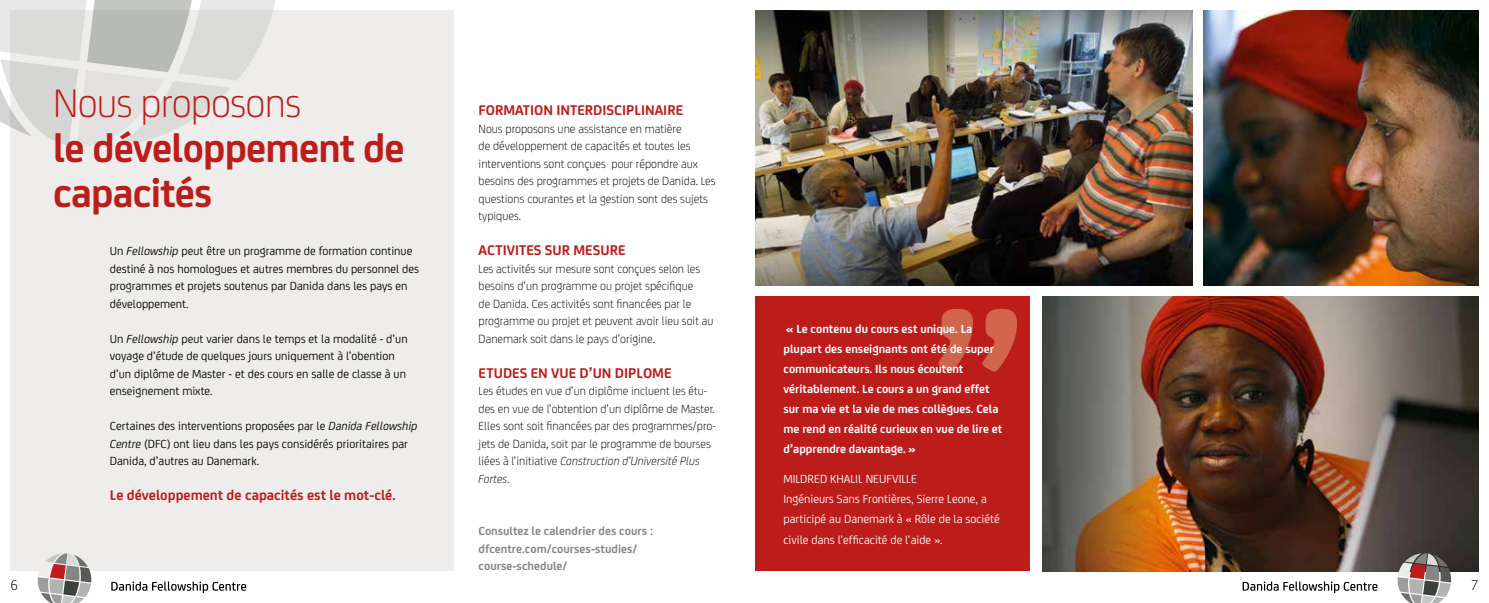
<style>
.page{position:relative;width:1489px;height:603px;background:#fff}
.page>*{position:absolute;margin:0;border:0;box-sizing:border-box;transform-origin:0 0}
.t1{font:700 42.5px/45px "FS Joey";letter-spacing:-.02em;color:#bd1d1a}
.t2{font:300 42.5px "FS Joey";letter-spacing:-.02em;color:#bd1d1a}
.t3{font:700 15px "FS Joey";color:#bd1d1a}
.t4{font:300 15px "FS Joey";color:#000}
.t5{font:300 12.5px/17.5px "FS Joey";color:#000}
.t6{font:12.5px/17.5px "FS Joey";color:#000}
.t7{font:700 12.5px/20px "FS Joey";color:#fff}
.t8{font:12.5px/20px "FS Joey";color:#fff}
.t9{font:700 12.5px/17.5px "FS Joey";color:#868785}
.s1{font-style:italic}
</style>
<div class="page">
<svg style="left:111px;top:581px;width:135px;height:11px"></svg>
<img style="left:1042px;top:296px;width:436px;height:274px">
<img style="left:755px;top:11px;width:437px;height:274px">
<div style="left:755px;top:296px;width:274px;height:274px;background:#bd1d1a"></div>
<img style="left:1203px;top:11px;width:275px;height:274px">
<svg style="left:938px;top:309px;width:78px;height:63px"></svg>
<div style="left:11px;top:11px;width:442px;height:559px;background:#eeedeb"></div>
<svg style="left:0;top:0;width:278px;height:148px"></svg>
<svg style="left:37px;top:553px;width:55px;height:49px"></svg>
<svg style="left:1396px;top:553px;width:55px;height:49px;background:#998e8c"></svg>
<svg style="left:1242px;top:581px;width:135px;height:11px"></svg>
<p class="t4" style="left:11px;top:574px;width:9px">6</p>
<h1 class="t2" style="left:53px;top:73px;width:249px">Nous proposons</h1>
<h1 class="t1" style="left:53px;top:123px;width:353px">le développement de capacités</h1>
<p class="t6" style="left:110px;top:241px;width:310px">Un <span class="s1">Fellowship</span> peut être un programme de formation continue destiné à nos homologues et autres membres du personnel des programmes et projets soutenus par Danida dans les pays en développement.</p>
<p class="t6" style="left:110px;top:329px;width:299px">Un <span class="s1">Fellowship</span> peut varier dans le temps et la modalité - d’un voyage d’étude de quelques jours uniquement à l’obention d’un diplôme de Master - et des cours en salle de classe à un enseignement mixte.</p>
<p class="t6" style="left:110px;top:416px;width:309px">Certaines des interventions proposées par le <span class="s1">Danida Fellowship<br>Centre</span> (DFC) ont lieu dans les pays considérés prioritaires par<br>Danida, d’autres au Danemark.</p>
<p class="t3" style="left:110px;top:484px;width:287px">Le développement de capacités est le mot-clé.</p>
<p class="t3" style="left:478px;top:99px;width:206px">FORMATION INTERDISCIPLINAIRE</p>
<p class="t5" style="left:478px;top:119px;width:238px">Nous proposons une assistance en matière<br>de développement de capacités et toutes les interventions sont conçues pour répondre aux besoins des programmes et projets de Danida. Les questions courantes et la gestion sont des sujets typiques.</p>
<p class="t3" style="left:478px;top:239px;width:148px">ACTIVITES SUR MESURE</p>
<p class="t5" style="left:478px;top:259px;width:236px">Les activités sur mesure sont conçues selon les besoins d’un programme ou projet spécifique<br>de Danida. Ces activités sont financées par le programme ou projet et peuvent avoir lieu soit au Danemark soit dans le pays d’origine.</p>
<p class="t3" style="left:478px;top:361px;width:194px">ETUDES EN VUE D’UN DIPLOME</p>
<p class="t5" style="left:478px;top:381px;width:239px">Les études en vue d’un diplôme incluent les étu&shy;des en vue de l’obtention d’un diplôme de Master.<br>Elles sont soit financées par des programmes/pro&shy;jets de Danida, soit par le programme de bourses liées à l’initiative <span class="s1">Construction d’Université Plus Fortes</span>.</p>
<p class="t9" style="left:478px;top:521px;width:176px">Consultez le calendrier des cours : dfcentre.com/courses-studies/ course-schedule/</p>
<p class="t7" style="left:783px;top:318px;width:220px">« Le contenu du cours est unique. La plupart des enseignants ont été de super communicateurs. Ils nous écoutent véritablement. Le cours a un grand effet sur ma vie et la vie de mes collègues. Cela me rend en réalité curieux en vue de lire et d’apprendre davantage. »</p>
<p class="t8" style="left:783px;top:468px;width:218px">MILDRED KHALIL NEUFVILLE<br>Ingénieurs Sans Frontières, Sierre Leone, a participé au Danemark à « Rôle de la société civile dans l’efficacité de l’aide ».</p>
<p class="t4" style="left:1470px;top:574px;width:9px">7</p>
</div>
